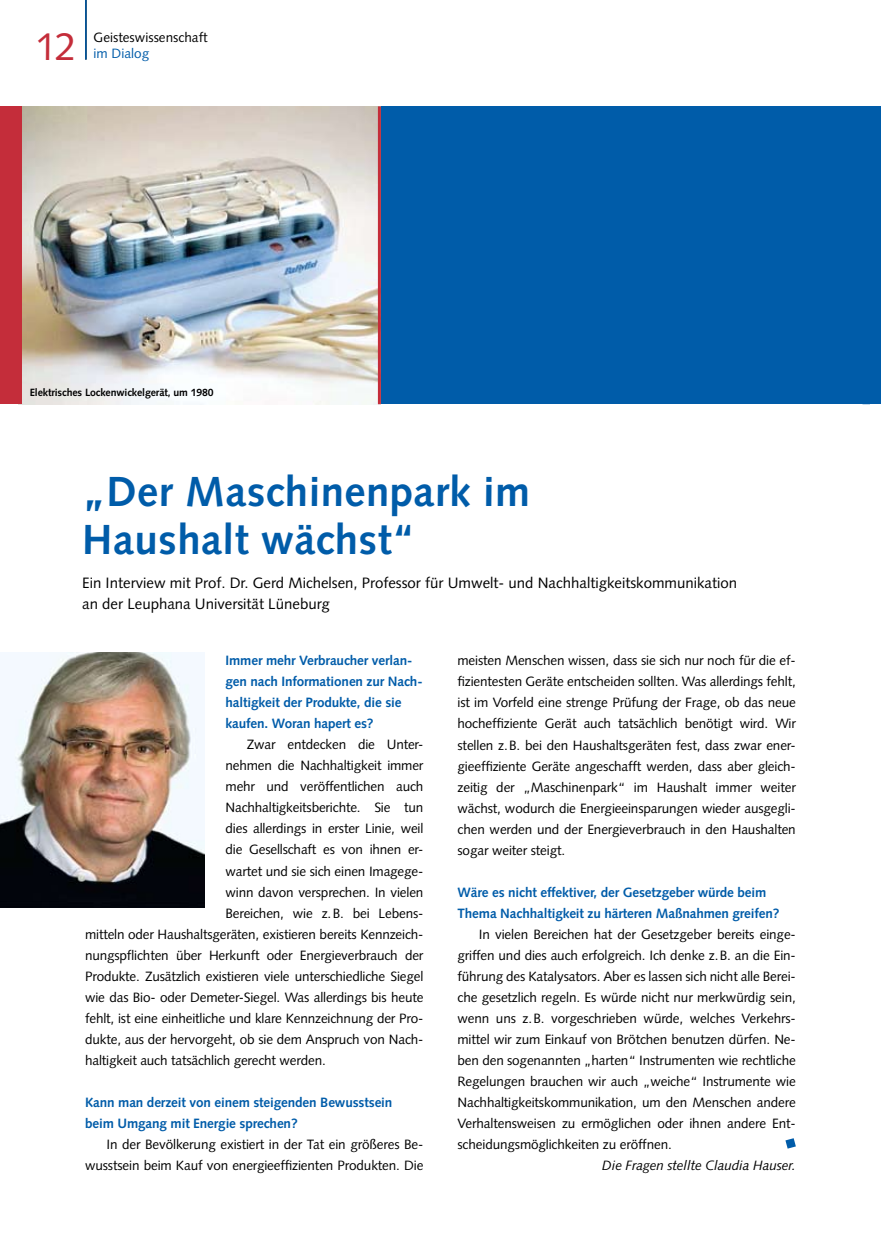
<style>
.page{position:relative;width:881px;height:1251px;background:#fff}
.page>*{position:absolute;margin:0;border:0;box-sizing:border-box;transform-origin:0 0}
.t1{font:700 42px/48px "Syntax";letter-spacing:.01em;color:#005ca9}
.t2{font:39px "Syntax";color:#c42d3a}
.t3{font:15px/21px "Syntax";color:#000}
.t4{font:13.5px/21px "Syntax";letter-spacing:-.01em;color:#000;text-align:right}
.t5{font:700 13.5px/21px "Syntax";letter-spacing:-.01em;color:#005ca9}
.t6{font:italic 13.5px "Syntax";letter-spacing:-.01em;color:#000}
.t7{font:13.5px "Syntax";color:#005ca9}
.t8{font:700 10.5px "Syntax";letter-spacing:-.01em;color:#000}
</style>
<div class="page">
<hr style="left:85px;top:0;width:2px;height:60px;background:#005ca9">
<div style="left:0;top:106px;width:880px;height:298px;background:#005ca9"></div>
<img style="left:21px;top:107px;width:357px;height:297px">
<div style="left:0;top:106px;width:21px;height:298px;background:#c42d3a"></div>
<hr style="left:378px;top:106px;width:3px;height:298px;background:#c42d3a">
<svg style="left:785px;top:1138px;width:10px;height:10px"></svg>
<img style="left:0;top:652px;width:204px;height:255px">
<h2 class="t2" style="left:35px;top:23px;width:43px">12</h2>
<p class="t4" style="left:94px;top:26px;width:115px">Geisteswissenschaft</p>
<p class="t7" style="left:94px;top:45px;width:57px">im Dialog</p>
<p class="t8" style="left:30px;top:386px;width:185px">Elektrisches Lockenwickelgerät, um 1980</p>
<h1 class="t1" style="left:82px;top:468px;width:449px">„Der Maschinenpark im<br>Haushalt wächst“</h1>
<p class="t3" style="left:82px;top:572px;width:656px">Ein Interview mit Prof. Dr. Gerd Michelsen, Professor für Umwelt- und Nachhaltigkeitskommunikation an der Leuphana Universität Lüneburg</p>
<p class="t5" style="left:225px;top:650px;width:198px">Immer mehr Verbraucher verlan&shy;gen nach Informationen zur Nach&shy;haltigkeit der Produkte, die sie kaufen. Woran hapert es?</p>
<p class="t4" style="left:247px;top:734px;width:178px">Zwar entdecken die Unter-</p>
<p class="t4" style="left:225px;top:755px;width:199px">nehmen die Nachhaltigkeit immer</p>
<p class="t4" style="left:225px;top:776px;width:199px">mehr und veröffentlichen auch</p>
<p class="t4" style="left:225px;top:797px;width:199px">Nachhaltigkeitsberichte. Sie tun</p>
<p class="t4" style="left:225px;top:818px;width:199px">dies allerdings in erster Linie, weil</p>
<p class="t4" style="left:225px;top:839px;width:199px">die Gesellschaft es von ihnen er-</p>
<p class="t4" style="left:225px;top:860px;width:199px">wartet und sie sich einen Imagege-</p>
<p class="t4" style="left:225px;top:881px;width:199px">winn davon versprechen. In vielen</p>
<p class="t4" style="left:225px;top:902px;width:197px">Bereichen, wie z.B. bei Lebens-</p>
<p class="t4" style="left:85px;top:923px;width:338px">mitteln oder Haushaltsgeräten, existieren bereits Kennzeich-</p>
<p class="t4" style="left:85px;top:944px;width:340px">nungspflichten über Herkunft oder Energieverbrauch der</p>
<p class="t4" style="left:85px;top:965px;width:340px">Produkte. Zusätzlich existieren viele unterschiedliche Siegel</p>
<p class="t4" style="left:85px;top:986px;width:340px">wie das Bio- oder Demeter-Siegel. Was allerdings bis heute</p>
<p class="t4" style="left:85px;top:1007px;width:339px">fehlt, ist eine einheitliche und klare Kennzeichnung der Pro-</p>
<p class="t4" style="left:85px;top:1028px;width:340px">dukte, aus der hervorgeht, ob sie dem Anspruch von Nach-</p>
<p class="t4" style="left:85px;top:1049px;width:242px">haltigkeit auch tatsächlich gerecht werden.</p>
<p class="t5" style="left:85px;top:1091px;width:309px">Kann man derzeit von einem steigenden Bewusstsein beim Umgang mit Energie sprechen?</p>
<p class="t4" style="left:85px;top:1133px;width:339px">In der Bevölkerung existiert in der Tat ein größeres Be&shy;wusstsein beim Kauf von energieeffizienten Produkten. Die</p>
<p class="t4" style="left:457px;top:650px;width:340px;text-align:justify">meisten Menschen wissen, dass sie sich nur noch für die ef&shy;fizientesten Geräte entscheiden sollten. Was allerdings fehlt, ist im Vorfeld eine strenge Prüfung der Frage, ob das neue hocheffiziente Gerät auch tatsächlich benötigt wird. Wir stellen z.B. bei den Haushaltsgeräten fest, dass zwar ener&shy;gieeffiziente Geräte angeschafft werden, dass aber gleich&shy;zeitig der „Maschinenpark“ im Haushalt immer weiter wächst, wodurch die Energieeinsparungen wieder ausgegli&shy;chen werden und der Energieverbrauch in den Haushalten sogar weiter steigt.</p>
<p class="t5" style="left:457px;top:881px;width:323px">Wäre es nicht effektiver, der Gesetzgeber würde beim<br>Thema Nachhaltigkeit zu härteren Maßnahmen greifen?</p>
<p class="t4" style="left:457px;top:923px;width:340px;text-align:left;text-indent:21px">In vielen Bereichen hat der Gesetzgeber bereits einge&shy;griffen und dies auch erfolgreich. Ich denke z.B. an die Ein&shy;führung des Katalysators. Aber es lassen sich nicht alle Berei&shy;che gesetzlich regeln. Es würde nicht nur merkwürdig sein, wenn uns z.B. vorgeschrieben würde, welches Verkehrs&shy;mittel wir zum Einkauf von Brötchen benutzen dürfen. Ne&shy;ben den sogenannten „harten“ Instrumenten wie rechtliche Regelungen brauchen wir auch „weiche“ Instrumente wie Nachhaltigkeitskommunikation, um den Menschen andere Verhaltensweisen zu ermöglichen oder ihnen andere Ent&shy;scheidungsmöglichkeiten zu eröffnen.</p>
<p class="t6" style="left:602px;top:1156px;width:195px">Die Fragen stellte Claudia Hauser.</p>
</div>
